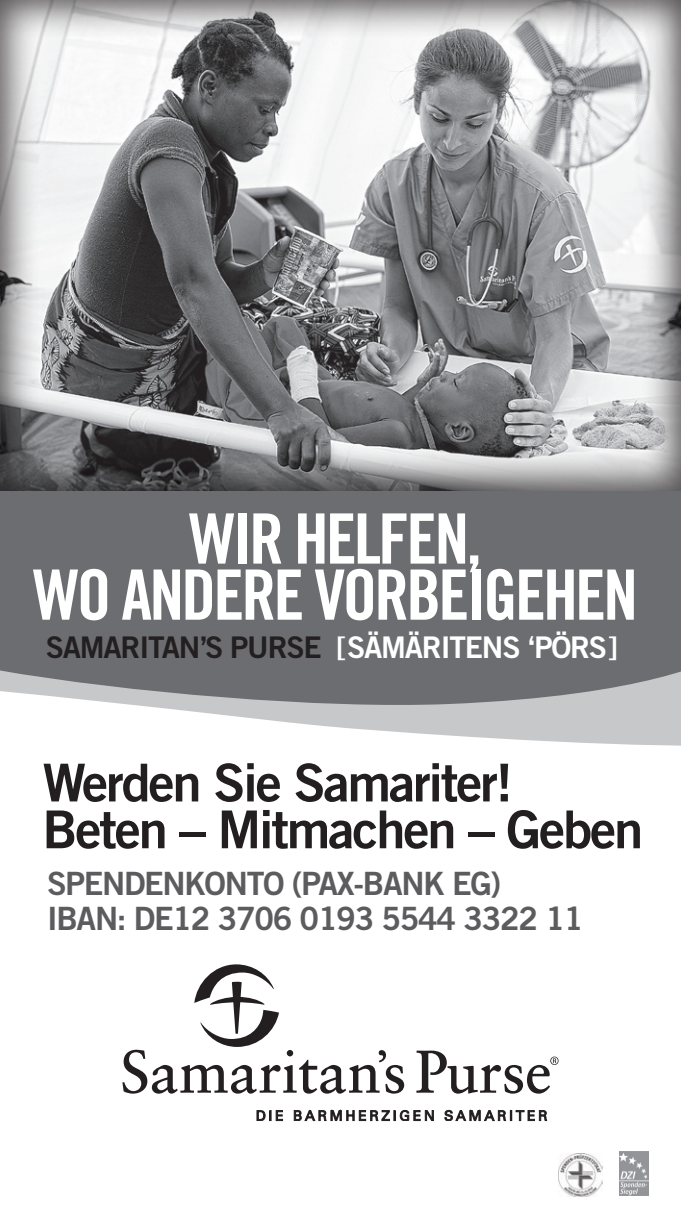
<style>
.page{position:relative;width:681px;height:1214px;background:#fff}
.page>*{position:absolute;margin:0;border:0;box-sizing:border-box;transform-origin:0 0}
.t1{font:69.6px/56px "Trade Gothic LT Std Bd Cn 20";letter-spacing:-.04em;color:#fff;text-align:center}
.t2{font:52.4px/46.8px "Trade Gothic LT Std Bd 2";letter-spacing:-.04em;color:#231f20}
.t3{font:32px/34.4px "Trade Gothic LT Std Bd 2";letter-spacing:-.04em;color:#5c5c5f}
.t4{font:30px "Trade Gothic LT Std Bd 2";letter-spacing:-.04em;color:#fff}
.s1{color:#231f20}
</style>
<div class="page">
<div style="left:0;top:495px;width:680px;height:141px;background:#6c6d70"></div>
<img style="left:558px;top:1153px;width:43px;height:43px">
<div style="left:0;top:0;width:680px;height:495px;background:#231f20;opacity:.75"></div>
<img style="left:619px;top:1151px;width:29px;height:44px">
<svg style="left:0;top:636px;width:680px;height:109px;fill:#6c6d70"></svg>
<svg style="left:122px;top:964px;width:436px;height:129px"></svg>
<svg style="left:256px;top:1110px;width:27px;height:10px"></svg>
<svg style="left:294px;top:1109px;width:139px;height:11px"></svg>
<svg style="left:444px;top:1109px;width:103px;height:11px"></svg>
<p class="t1" style="left:33px;top:510px;width:606px">WIR HELFEN,<br>WO ANDERE VORBEIGEHEN</p>
<p class="t4" style="left:46px;top:628px;width:573px"><span class="s1">SAMARITAN’S PURSE</span> [SÄMÄRITENS ‘PÖRS]</p>
<p class="t2" style="left:42px;top:758px;width:602px">Werden Sie Samariter!<br>Beten – Mitmachen – Geben</p>
<p class="t3" style="left:47px;top:866px;width:537px">SPENDENKONTO (PAX-BANK EG)<br>IBAN: DE12 3706 0193 5544 3322 11</p>
</div>
